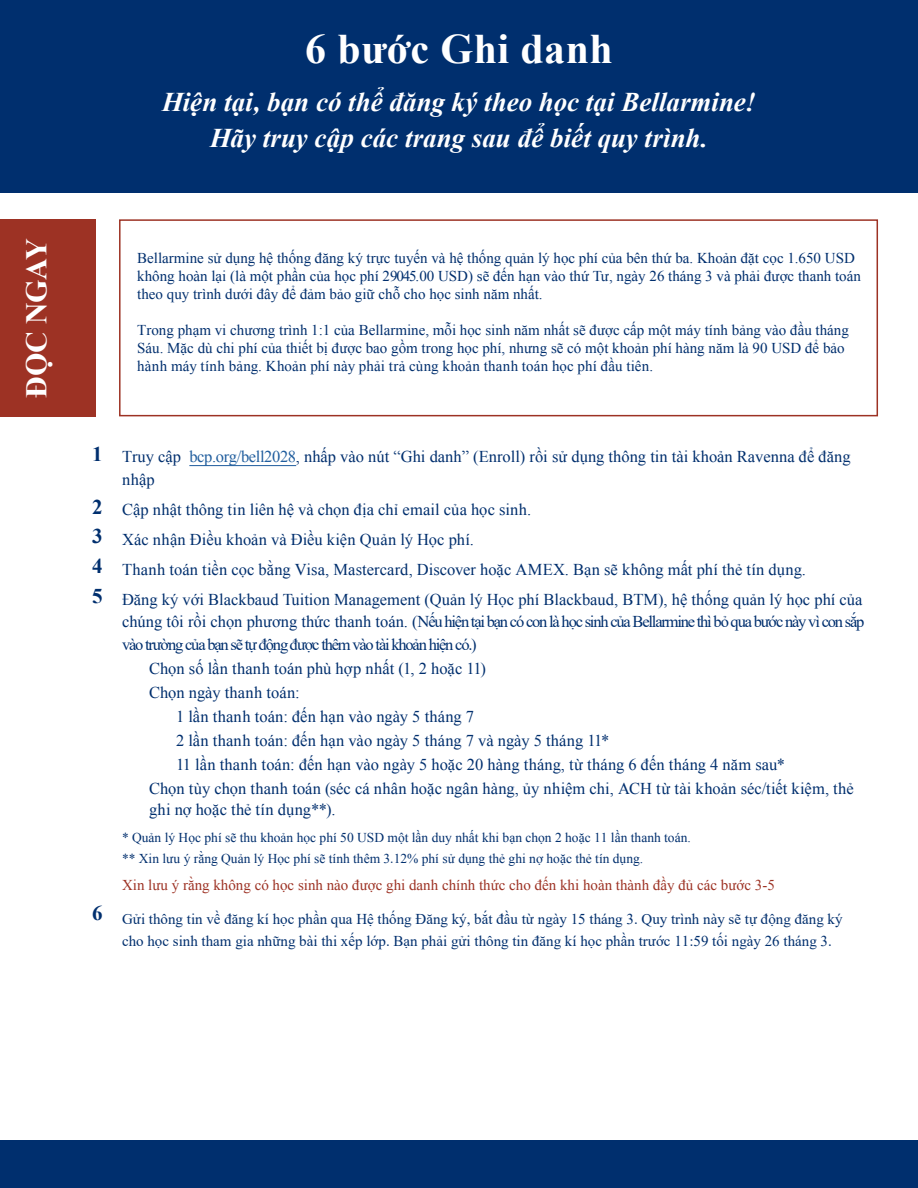
<style>
.page{position:relative;width:918px;height:1188px;background:#fff}
.page>*{position:absolute;margin:0;border:0;box-sizing:border-box;transform-origin:0 0}
.t1{font:700 42px "Times New Roman";letter-spacing:.01em;color:#fff}
.t2{font:700 30px "Times New Roman";letter-spacing:-.02em;color:#fff}
.t3{font:italic 700 27px/36px "Times New Roman";color:#fff;text-align:center}
.t4{font:700 21px/29.8px "Times New Roman";color:#002f6e;text-align:justify}
.t5{font:16.5px/30px "Times New Roman";color:#002f6e}
.t6{font:16.5px/22.5px "Times New Roman";letter-spacing:-.075em;color:#002f6e}
.t7{font:15px/18px "Times New Roman";color:#002f6e}
.t8{font:15px "Times New Roman";color:#9d3224}
.t9{font:13.5px/21px "Times New Roman";color:#002f6e}
.s1{color:#215e9e}
</style>
<div class="page">
<div style="left:0;top:0;width:918px;height:193px;background:#002f6e"></div>
<div style="left:0;top:219px;width:95px;height:197px;background:#9d3224"></div>
<div style="left:119px;top:219px;width:759px;height:197px;border:2px solid #9d3224"></div>
<hr style="left:189px;top:465px;width:107px;height:1px;background:#215e9e">
<div style="left:0;top:1140px;width:918px;height:48px;background:#002f6e"></div>
<h2 class="t2" style="left:16px;top:398px;width:161px;rotate:-90deg">ĐỌC NGAY</h2>
<h1 class="t1" style="left:305px;top:19px;width:309px">6 bước Ghi danh</h1>
<h3 class="t3" style="left:162px;top:83px;width:595px">Hiện tại, bạn có thể đăng ký theo học tại Bellarmine!<br>Hãy truy cập các trang sau để biết quy trình.</h3>
<p class="t7" style="left:137px;top:249px;width:725px">Bellarmine sử dụng hệ thống đăng ký trực tuyến và hệ thống quản lý học phí của bên thứ ba. Khoản đặt cọc 1.650 USD không hoàn lại (là một phần của học phí 29045.00 USD) sẽ đến hạn vào thứ Tư, ngày 26 tháng 3 và phải được thanh toán theo quy trình dưới đây để đảm bảo giữ chỗ cho học sinh năm nhất.</p>
<p class="t7" style="left:137px;top:321px;width:713px">Trong phạm vi chương trình 1:1 của Bellarmine, mỗi học sinh năm nhất sẽ được cấp một máy tính bảng vào đầu tháng<br>Sáu. Mặc dù chi phí của thiết bị được bao gồm trong học phí, nhưng sẽ có một khoản phí hàng năm là 90 USD để bảo hành máy tính bảng. Khoản phí này phải trả cùng khoản thanh toán học phí đầu tiên.</p>
<p class="t4" style="left:92px;top:439px;width:12px">1</p>
<p class="t4" style="left:92px;top:491px;width:12px">2<br>3<br>4</p>
<p class="t4" style="left:92px;top:581px;width:12px">5</p>
<p class="t4" style="left:92px;top:897px;width:12px">6</p>
<p class="t5" style="left:122px;top:445px;width:730px;line-height:22.5px">Truy cập <span class="s1">bcp.org/bell2028</span>, nhấp vào nút “Ghi danh” (Enroll) rồi sử dụng thông tin tài khoản Ravenna để đăng nhập</p>
<p class="t5" style="left:122px;top:494px;width:742px">Cập nhật thông tin liên hệ và chọn địa chỉ email của học sinh.<br>Xác nhận Điều khoản và Điều kiện Quản lý Học phí.<br>Thanh toán tiền cọc bằng Visa, Mastercard, Discover hoặc AMEX. Bạn sẽ không mất phí thẻ tín dụng.<br>Đăng ký với Blackbaud Tuition Management (Quản lý Học phí Blackbaud, BTM), hệ thống quản lý học phí của</p>
<p class="t6" style="left:122px;top:610px;width:744px">chúng tôi rồi chọn phương thức thanh toán. (Nếu hiện tại bạn có con là học sinh của Bellarmine thì bỏ qua bước này vì con sắp vào trường của bạn sẽ tự động được thêm vào tài khoản hiện có.)</p>
<p class="t5" style="left:149px;top:656px;width:338px;line-height:24px">Chọn số lần thanh toán phù hợp nhất (1, 2 hoặc 11)<br>Chọn ngày thanh toán:</p>
<p class="t5" style="left:176px;top:701px;width:300px">1 lần thanh toán: đến hạn vào ngày 5 tháng 7</p>
<p class="t5" style="left:176px;top:725px;width:435px">2 lần thanh toán: đến hạn vào ngày 5 tháng 7 và ngày 5 tháng 11*</p>
<p class="t5" style="left:176px;top:749px;width:611px">11 lần thanh toán: đến hạn vào ngày 5 hoặc 20 hàng tháng, từ tháng 6 đến tháng 4 năm sau*</p>
<p class="t5" style="left:149px;top:773px;width:706px">Chọn tùy chọn thanh toán (séc cá nhân hoặc ngân hàng, ủy nhiệm chi, ACH từ tài khoản séc/tiết kiệm, thẻ</p>
<p class="t5" style="left:149px;top:794px;width:188px">ghi nợ hoặc thẻ tín dụng**).</p>
<p class="t9" style="left:122px;top:827px;width:570px">* Quản lý Học phí sẽ thu khoản học phí 50 USD một lần duy nhất khi bạn chọn 2 hoặc 11 lần thanh toán. ** Xin lưu ý rằng Quản lý Học phí sẽ tính thêm 3.12% phí sử dụng thẻ ghi nợ hoặc thẻ tín dụng.</p>
<p class="t8" style="left:122px;top:875px;width:654px">Xin lưu ý rằng không có học sinh nào được ghi danh chính thức cho đến khi hoàn thành đầy đủ các bước 3-5</p>
<p class="t7" style="left:122px;top:908px;width:722px;line-height:21.5px">Gửi thông tin về đăng kí học phần qua Hệ thống Đăng ký, bắt đầu từ ngày 15 tháng 3. Quy trình này sẽ tự động đăng ký cho học sinh tham gia những bài thi xếp lớp. Bạn phải gửi thông tin đăng kí học phần trước 11:59 tối ngày 26 tháng 3.</p>
</div>
